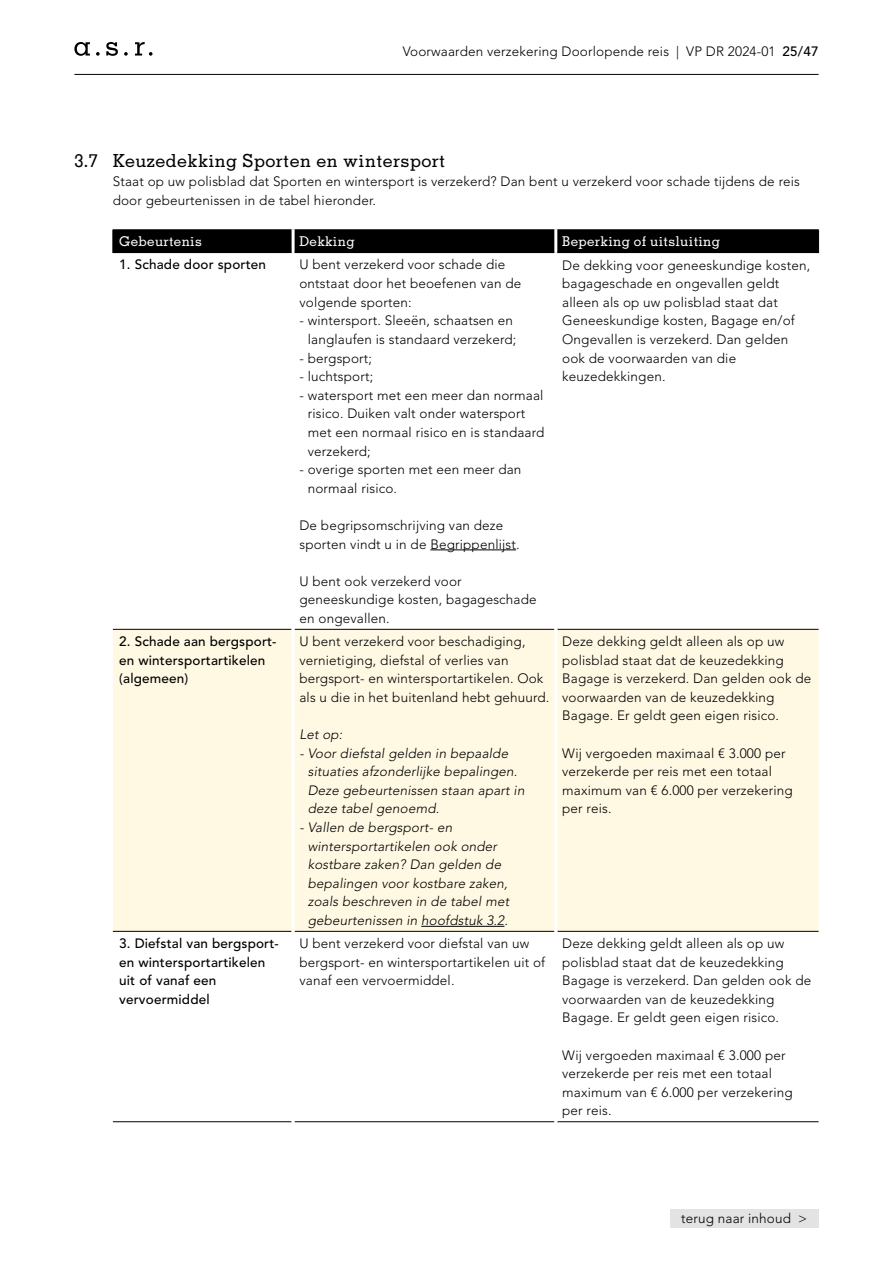
<style>
.page{position:relative;width:893px;height:1263px;background:#fff}
.page>*{position:absolute;margin:0;border:0;box-sizing:border-box;transform-origin:0 0}
.t1{font:500 18px "Memphis LT Std";letter-spacing:.025em;color:#000}
.t2{font:300 13.5px/18.6px "Avenir LT Std";letter-spacing:.01em;color:#000}
.t3{font:italic 300 13.5px/18.6px "Avenir LT Std";letter-spacing:.01em;color:#000}
.t4{font:500 13.5px/18.6px "Avenir LT Std";letter-spacing:.01em;color:#000}
.t5{font:500 13.5px "Memphis LT Std";letter-spacing:.025em;color:#fff}
.s1{font-weight:500}
</style>
<div class="page">
<div style="left:670px;top:1209px;width:149px;height:19px;background:#e3e3e3"></div>
<div style="left:113px;top:630px;width:706px;height:301px;background:#fff8e3"></div>
<div style="left:113px;top:230px;width:706px;height:23px;background:#000"></div>
<hr style="left:113px;top:629px;width:179px;height:1px;background:#000">
<hr style="left:295px;top:629px;width:259px;height:1px;background:#000">
<hr style="left:557px;top:629px;width:262px;height:1px;background:#000">
<hr style="left:113px;top:931px;width:179px;height:1px;background:#000">
<hr style="left:295px;top:931px;width:259px;height:1px;background:#000">
<hr style="left:557px;top:931px;width:262px;height:1px;background:#000">
<hr style="left:113px;top:1121px;width:179px;height:1px;background:#000">
<hr style="left:295px;top:1121px;width:259px;height:1px;background:#000">
<hr style="left:557px;top:1121px;width:262px;height:1px;background:#000">
<hr style="left:292px;top:230px;width:3px;height:22px;background:#fff">
<hr style="left:554px;top:230px;width:3px;height:22px;background:#fff">
<hr style="left:292px;top:252px;width:3px;height:377px;background:#fff">
<hr style="left:554px;top:252px;width:3px;height:377px;background:#fff">
<hr style="left:292px;top:629px;width:3px;height:302px;background:#fff">
<hr style="left:554px;top:629px;width:3px;height:302px;background:#fff">
<hr style="left:113px;top:252px;width:179px;height:1px;background:#000">
<hr style="left:295px;top:252px;width:259px;height:1px;background:#000">
<hr style="left:557px;top:252px;width:261px;height:1px;background:#000">
<hr style="left:430px;top:549px;width:86px;height:1px;background:#000">
<hr style="left:421px;top:926px;width:83px;height:1px;background:#000">
<hr style="left:74px;top:74px;width:745px;height:1px;background:#000">
<svg style="left:124px;top:52px;width:4px;height:4px"></svg>
<svg style="left:135px;top:42px;width:18px;height:14px"></svg>
<svg style="left:96px;top:52px;width:4px;height:4px"></svg>
<svg style="left:74px;top:42px;width:16px;height:14px"></svg>
<svg style="left:106px;top:42px;width:12px;height:14px"></svg>
<p class="t2" style="left:403px;top:42px;width:417px">Voorwaarden verzekering Doorlopende reis | VP DR 2024-01 <span class="s1">25/47</span></p>
<h1 class="t1" style="left:74px;top:150px;width:372px">3.7 Keuzedekking Sporten en wintersport</h1>
<p class="t2" style="left:113px;top:172px;width:689px">Staat op uw polisblad dat Sporten en wintersport is verzekerd? Dan bent u verzekerd voor schade tijdens de reis door gebeurtenissen in de tabel hieronder.</p>
<p class="t5" style="left:119px;top:233px;width:84px">Gebeurtenis</p>
<p class="t5" style="left:299px;top:233px;width:57px">Dekking</p>
<p class="t5" style="left:562px;top:233px;width:159px">Beperking of uitsluiting</p>
<p class="t4" style="left:119px;top:256px;width:148px">1. Schade door sporten</p>
<p class="t2" style="left:299px;top:256px;width:223px">U bent verzekerd voor schade die ontstaat door het beoefenen van de volgende sporten:</p>
<p class="t2" style="left:299px;top:311px;width:219px;text-align:right">- wintersport. Sleeën, schaatsen en langlaufen is standaard verzekerd;</p>
<p class="t2" style="left:299px;top:349px;width:74px">- bergsport;</p>
<p class="t2" style="left:299px;top:367px;width:75px">- luchtsport;</p>
<p class="t2" style="left:308px;top:386px;width:238px;text-indent:-8px">- watersport met een meer dan normaal risico. Duiken valt onder watersport met een normaal risico en is standaard verzekerd;</p>
<p class="t2" style="left:308px;top:460px;width:215px;text-indent:-8px">- overige sporten met een meer dan normaal risico.</p>
<p class="t2" style="left:299px;top:516px;width:222px">De begripsomschrijving van deze sporten vindt u in de Begrippenlijst.</p>
<p class="t2" style="left:299px;top:572px;width:239px">U bent ook verzekerd voor geneeskundige kosten, bagageschade en ongevallen.</p>
<p class="t2" style="left:562px;top:256px;width:249px">De dekking voor geneeskundige kosten, bagageschade en ongevallen geldt alleen als op uw polisblad staat dat<br>Geneeskundige kosten, Bagage en/of<br>Ongevallen is verzekerd. Dan gelden ook de voorwaarden van die keuzedekkingen.</p>
<p class="t4" style="left:119px;top:632px;width:159px">2. Schade aan bergsport&shy;en wintersportartikelen (algemeen)</p>
<p class="t2" style="left:299px;top:632px;width:251px">U bent verzekerd voor beschadiging, vernietiging, diefstal of verlies van bergsport- en wintersportartikelen. Ook als u die in het buitenland hebt gehuurd.</p>
<p class="t3" style="left:299px;top:725px;width:45px">Let op:</p>
<p class="t3" style="left:308px;top:744px;width:218px;text-indent:-8px">- Voor diefstal gelden in bepaalde situaties afzonderlijke bepalingen.<br>Deze gebeurtenissen staan apart in deze tabel genoemd.</p>
<p class="t3" style="left:308px;top:818px;width:203px;text-indent:-8px">- Vallen de bergsport- en wintersportartikelen ook onder kostbare zaken? Dan gelden de bepalingen voor kostbare zaken, zoals beschreven in de tabel met gebeurtenissen in hoofdstuk 3.2.</p>
<p class="t2" style="left:562px;top:632px;width:251px">Deze dekking geldt alleen als op uw polisblad staat dat de keuzedekking Bagage is verzekerd. Dan gelden ook de voorwaarden van de keuzedekking Bagage. Er geldt geen eigen risico.</p>
<p class="t2" style="left:562px;top:744px;width:232px">Wij vergoeden maximaal € 3.000 per verzekerde per reis met een totaal maximum van € 6.000 per verzekering per reis.</p>
<p class="t4" style="left:119px;top:934px;width:161px">3. Diefstal van bergsport&shy;en wintersportartikelen uit of vanaf een vervoermiddel</p>
<p class="t2" style="left:299px;top:934px;width:247px">U bent verzekerd voor diefstal van uw bergsport- en wintersportartikelen uit of vanaf een vervoermiddel.</p>
<p class="t2" style="left:562px;top:934px;width:251px">Deze dekking geldt alleen als op uw polisblad staat dat de keuzedekking Bagage is verzekerd. Dan gelden ook de voorwaarden van de keuzedekking Bagage. Er geldt geen eigen risico.</p>
<p class="t2" style="left:562px;top:1046px;width:232px">Wij vergoeden maximaal € 3.000 per verzekerde per reis met een totaal maximum van € 6.000 per verzekering per reis.</p>
<p class="t2" style="left:681px;top:1209px;width:127px">terug naar inhoud &gt;</p>
</div>
